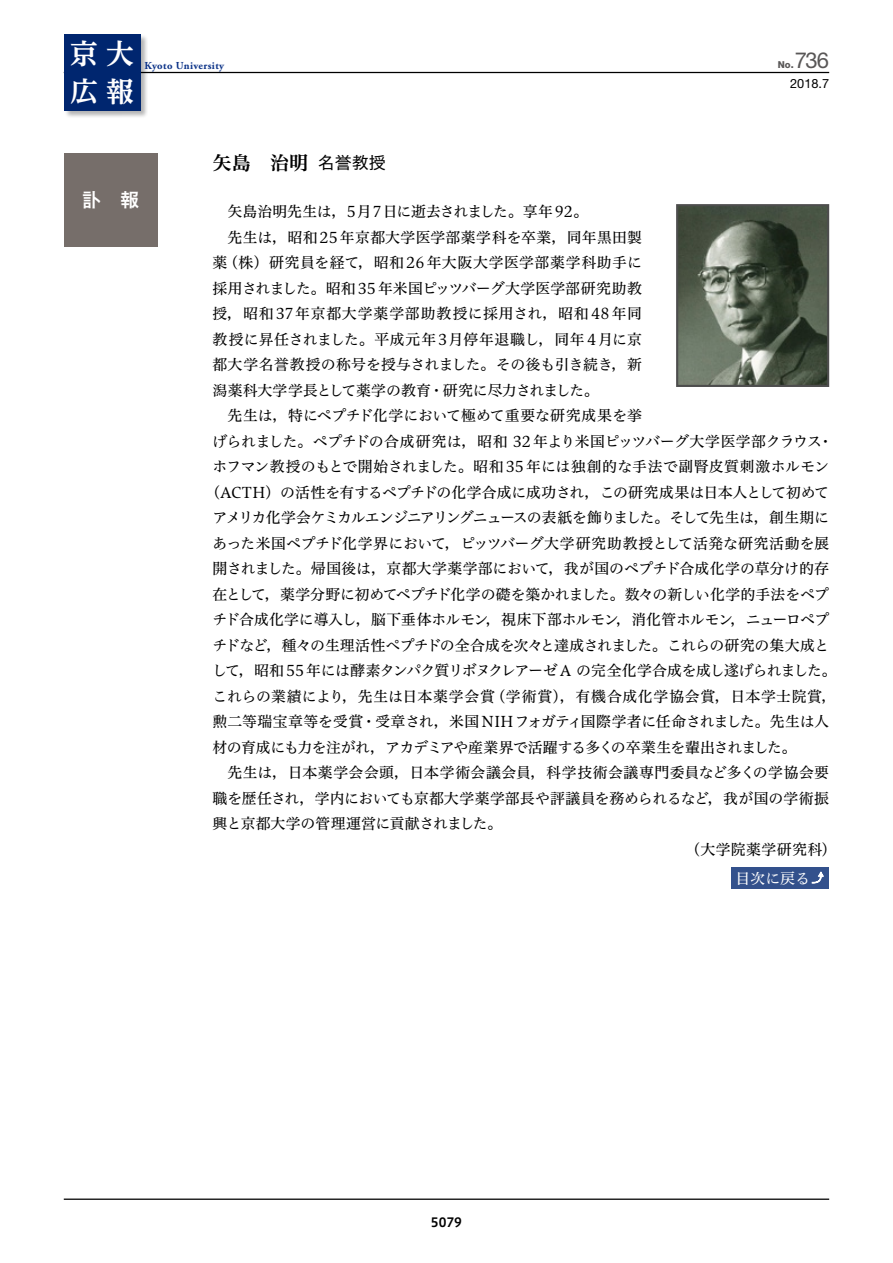
<style>
.page{position:relative;width:893px;height:1263px;background:#fff}
.page>*{position:absolute;margin:0;border:0;box-sizing:border-box;transform-origin:0 0}
.t1{font:700 27.75px/38.2px "UD Reimin Pro";color:#fff}
.t2{font:22.05px "Helvetica Neue LT Std";color:#595757}
.t3{font:19.2px "Hiragino UD Serif Std N W6";color:#000}
.t4{font:19.2px "Hiragino UD Sans Std W6";color:#fff}
.t5{font:14.85px "Hiragino UD Serif Std N W4";letter-spacing:-.005em;color:#000}
.t6{font:14.85px "Hiragino UD Serif Std N W4";letter-spacing:.03em;color:#000}
.t7{font:14.85px "Hiragino UD Serif Std N W4";letter-spacing:-.08em;color:#000}
.t8{font:14.85px "Hiragino UD Serif Std N W4";letter-spacing:-.05em;color:#000}
.t9{font:14.85px "Hiragino UD Serif Std N W4";letter-spacing:-.04em;color:#000}
.t10{font:14.85px "Hiragino UD Serif Std N W4";letter-spacing:.015em;color:#000}
.t11{font:14.85px "Hiragino UD Serif Std N W4";letter-spacing:.035em;color:#000}
.t12{font:14.85px "Hiragino UD Serif Std N W4";letter-spacing:-.045em;color:#000}
.t13{font:14.85px "Hiragino UD Serif Std N W4";letter-spacing:.055em;color:#000}
.t14{font:14.85px "Hiragino UD Serif Std N W4";letter-spacing:.02em;color:#000}
.t15{font:14.85px "Hiragino UD Serif Std N W4";letter-spacing:.025em;color:#000}
.t16{font:14.85px "Hiragino UD Serif Std N W4";color:#fff}
.t17{font:12.75px "Helvetica Neue LT Std";color:#000}
.t18{font:12.75px "Hiragino UD Sans Std W6";color:#000}
.t19{font:700 10.65px "Adobe Garamond Pro";letter-spacing:.04em;color:#0c3388}
.t20{font:800 9.6px "Helvetica Neue LT Std";color:#595757}
.s1{font-family:"Hiragino UD Sans Std W4";font-size:16.95px}
.s2{font-family:"Shin Go Pr 6 N";font-weight:900}
</style>
<div class="page">
<hr style="left:64px;top:1198px;width:765px;height:2px;background:#000">
<hr style="left:64px;top:72px;width:765px;height:1px;background:#000">
<div style="left:64px;top:35px;width:84px;height:84px;background:#000;opacity:.3"></div>
<div style="left:64px;top:34px;width:76px;height:77px;background:#00266f"></div>
<div style="left:64px;top:153px;width:93px;height:94px;background:#766e6a"></div>
<div style="left:731px;top:867px;width:98px;height:22px;background:#33518c"></div>
<svg style="left:811px;top:871px;width:13px;height:13px"></svg>
<img style="left:679px;top:207px;width:147px;height:177px">
<div style="left:676px;top:204px;width:153px;height:183px;border:2px solid #4d4d4d"></div>
<h1 class="t1" style="left:70px;top:34px;width:65px">京大広報</h1>
<p class="t19" style="left:145px;top:59px;width:81px">Kyoto University</p>
<p class="t20" style="left:778px;top:59px;width:17px">No.</p>
<h2 class="t2" style="left:795px;top:47px;width:36px">736</h2>
<p class="t17" style="left:790px;top:76px;width:41px">2018.7</p>
<p class="t4" style="left:82px;top:185px;width:59px">訃　報</p>
<p class="t3" style="left:213px;top:148px;width:175px">矢島　治明 <span class="s1">名誉教授</span></p>
<p class="t5" style="left:227px;top:200px;width:362px">矢島治明先生は，5月7日に逝去されました。享年92。</p>
<p class="t14" style="left:227px;top:226px;width:416px">先生は，昭和 25 年京都大学医学部薬学科を卒業，同年黒田製</p>
<p class="t6" style="left:213px;top:251px;width:431px">薬（株）研究員を経て，昭和 26 年大阪大学医学部薬学科助手に</p>
<p class="t5" style="left:213px;top:277px;width:431px">採用されました。昭和 35 年米国ピッツバーグ大学医学部研究助教</p>
<p class="t13" style="left:213px;top:302px;width:431px">授，昭和37年京都大学薬学部助教授に採用され，昭和48年同</p>
<p class="t6" style="left:213px;top:328px;width:431px">教授に昇任されました。平成元年3月停年退職し，同年 4月に京</p>
<p class="t5" style="left:213px;top:353px;width:431px">都大学名誉教授の称号を授与されました。その後も引き続き，新</p>
<p class="t5" style="left:213px;top:379px;width:388px">潟薬科大学学長として薬学の教育・研究に尽力されました。</p>
<p class="t5" style="left:227px;top:404px;width:416px">先生は，特にペプチド化学において極めて重要な研究成果を挙</p>
<p class="t5" style="left:213px;top:430px;width:622px">げられました。ペプチドの合成研究は，昭和 32 年より米国ピッツバーグ大学医学部クラウス・</p>
<p class="t10" style="left:213px;top:455px;width:618px">ホフマン教授のもとで開始されました。昭和 35 年には独創的な手法で副腎皮質刺激ホルモン</p>
<p class="t5" style="left:205px;top:481px;width:625px">（ACTH）の活性を有するペプチドの化学合成に成功され，この研究成果は日本人として初めて</p>
<p class="t7" style="left:213px;top:506px;width:618px">アメリカ化学会ケミカルエンジニアリングニュースの表紙を飾りました。そして先生は，創生期に</p>
<p class="t5" style="left:213px;top:532px;width:618px">あった米国ペプチド化学界において，ピッツバーグ大学研究助教授として活発な研究活動を展</p>
<p class="t5" style="left:213px;top:557px;width:618px">開されました。帰国後は，京都大学薬学部において，我が国のペプチド合成化学の草分け的存</p>
<p class="t5" style="left:213px;top:583px;width:618px">在として，薬学分野に初めてペプチド化学の礎を築かれました。数々の新しい化学的手法をペプ</p>
<p class="t5" style="left:213px;top:608px;width:618px">チド合成化学に導入し，脳下垂体ホルモン，視床下部ホルモン，消化管ホルモン，ニューロペプ</p>
<p class="t9" style="left:213px;top:634px;width:618px">チドなど，種々の生理活性ぺプチドの全合成を次々と達成されました。これらの研究の集大成と</p>
<p class="t8" style="left:213px;top:659px;width:625px">して，昭和 55 年には酵素タンパク質リボヌクレアーゼA の完全化学合成を成し遂げられました。</p>
<p class="t11" style="left:213px;top:685px;width:625px">これらの業績により，先生は日本薬学会賞（学術賞），有機合成化学協会賞，日本学士院賞，</p>
<p class="t5" style="left:213px;top:711px;width:618px">勲二等瑞宝章等を受賞・受章され，米国 NIHフォガティ国際学者に任命されました。先生は人</p>
<p class="t12" style="left:213px;top:736px;width:586px">材の育成にも力を注がれ，アカデミアや産業界で活躍する多くの卒業生を輩出されました。</p>
<p class="t6" style="left:227px;top:762px;width:603px">先生は，日本薬学会会頭，日本学術会議会員，科学技術会議専門委員など多くの学協会要</p>
<p class="t5" style="left:213px;top:787px;width:618px">職を歴任され，学内においても京都大学薬学部長や評議員を務められるなど，我が国の学術振</p>
<p class="t5" style="left:213px;top:813px;width:291px">興と京都大学の管理運営に貢献されました。</p>
<p class="t15" style="left:685px;top:838px;width:153px">（大学院薬学研究科）</p>
<p class="t16" style="left:736px;top:867px;width:91px">目次に戻る<span class="s2">⤴</span></p>
<p class="t18" style="left:431px;top:1213px;width:33px">5079</p>
</div>
